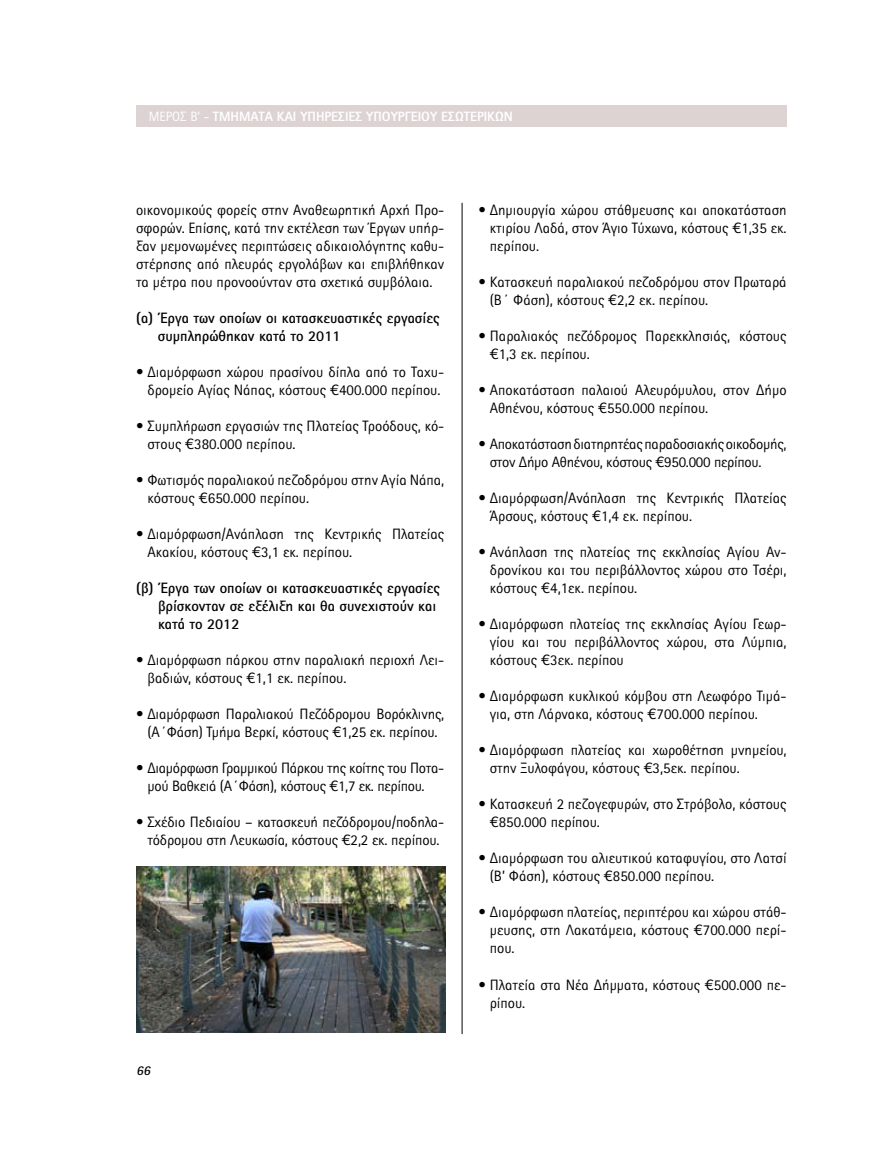
<style>
.page{position:relative;width:893px;height:1149px;background:#fff}
.page>*{position:absolute;margin:0;border:0;box-sizing:border-box;transform-origin:0 0}
.t1{font:15px/18px "Rotis Sans Hel";color:#000}
.t2{font:15px/18px "Rotis Sans Hel";letter-spacing:-.02em;color:#000;text-align:center}
.t3{font:700 15px/18px "Rotis Sans Hel";color:#000}
.t4{font:800 13.5px "Rotis Sans Hel";color:#fff}
.t5{font:italic 700 13.5px "Rotis Sans Hel";color:#000}
.s1{font-weight:400}
</style>
<div class="page">
<div style="left:136px;top:105px;width:651px;height:21px;background:#ded3d3"></div>
<hr style="left:462px;top:203px;width:1px;height:830px;background:#000">
<img style="left:136px;top:866px;width:309px;height:166px">
<p class="t4" style="left:149px;top:109px;width:365px"><span class="s1">ΜEΡΟΣ Β’ -</span> ΤΜΗΜΑΤΑ ΚΑΙ ΥΠΗΡΕΣΙΕΣ ΥΠΟΥΡΓΕΙΟΥ ΕΣΩΤΕΡΙΚΩΝ</p>
<p class="t1" style="left:136px;top:201px;width:310px;text-align:justify">οικονομικούς φορείς στην Αναθεωρητική Αρχή Προ&shy;σφορών. Επίσης, κατά την εκτέλεση των Έργων υπήρ&shy;ξαν μεμονωμένες περιπτώσεις αδικαιολόγητης καθυ&shy;στέρησης από πλευράς εργολάβων και επιβλήθηκαν τα μέτρα που προνοούνταν στα σχετικά συμβόλαια.</p>
<p class="t3" style="left:158px;top:309px;width:284px;text-indent:-22px">(α) Έργα των οποίων οι κατασκευαστικές εργασίες συμπληρώθηκαν κατά το 2011</p>
<p class="t1" style="left:136px;top:363px;width:310px;text-align:center">• Διαμόρφωση χώρου πρασίνου δίπλα από το Ταχυ&shy;δρομείο Αγίας Νάπας, κόστους €400.000 περίπου.</p>
<p class="t1" style="left:147px;top:417px;width:298px;text-indent:-11px">• Συμπλήρωση εργασιών της Πλατείας Τροόδους, κό&shy;στους €380.000 περίπου.</p>
<p class="t1" style="left:147px;top:471px;width:298px;text-indent:-11px">• Φωτισμός παραλιακού πεζοδρόμου στην Αγία Νάπα, κόστους €650.000 περίπου.</p>
<p class="t1" style="left:147px;top:525px;width:298px;text-indent:-11px">• Διαμόρφωση/Ανάπλαση της Κεντρικής Πλατείας<br>Ακακίου, κόστους €3,1 εκ. περίπου.</p>
<p class="t3" style="left:158px;top:579px;width:284px;text-indent:-22px">(β) Έργα των οποίων οι κατασκευαστικές εργασίες βρίσκονταν σε εξέλιξη και θα συνεχιστούν και κατά το 2012</p>
<p class="t1" style="left:147px;top:651px;width:298px;text-indent:-11px">• Διαμόρφωση πάρκου στην παραλιακή περιοχή Λει&shy;βαδιών, κόστους €1,1 εκ. περίπου.</p>
<p class="t1" style="left:136px;top:705px;width:310px;text-align:center">• Διαμόρφωση Παραλιακού Πεζόδρομου Βορόκλινης, (Α΄Φάση) Τμήμα Βερκί, κόστους €1,25 εκ. περίπου.</p>
<p class="t2" style="left:136px;top:759px;width:310px">• Διαμόρφωση Γραμμικού Πάρκου της κοίτης του Ποτα&shy;μού Βαθκειά (Α΄Φάση), κόστους €1,7 εκ. περίπου.</p>
<p class="t1" style="left:136px;top:813px;width:310px;text-align:center">• Σχέδιο Πεδιαίου – κατασκευή πεζόδρομου/ποδηλα&shy;τόδρομου στη Λευκωσία, κόστους €2,2 εκ. περίπου.</p>
<p class="t5" style="left:136px;top:1061px;width:16px">66</p>
<p class="t1" style="left:490px;top:201px;width:298px;text-align:justify;text-indent:-11px">• Δημιουργία χώρου στάθμευσης και αποκατάσταση κτιρίου Λαδά, στον Άγιο Τύχωνα, κόστους €1,35 εκ. περίπου.</p>
<p class="t1" style="left:490px;top:273px;width:298px;text-indent:-11px">• Κατασκευή παραλιακού πεζοδρόμου στον Πρωταρά (Β΄ Φάση), κόστους €2,2 εκ. περίπου.</p>
<p class="t1" style="left:490px;top:327px;width:298px;text-indent:-11px">• Παραλιακός πεζόδρομος Παρεκκλησιάς, κόστους €1,3 εκ. περίπου.</p>
<p class="t1" style="left:490px;top:381px;width:298px;text-indent:-11px">• Αποκατάσταση παλαιού Αλευρόμυλου, στον Δήμο<br>Αθηένου, κόστους €550.000 περίπου.</p>
<p class="t2" style="left:490px;top:435px;width:298px;text-align:left;text-indent:-11px">• Αποκατάσταση διατηρητέας παραδοσιακής οικοδομής, στον Δήμο Αθηένου, κόστους €950.000 περίπου.</p>
<p class="t1" style="left:490px;top:489px;width:298px;text-indent:-11px">• Διαμόρφωση/Ανάπλαση της Κεντρικής Πλατείας<br>Άρσους, κόστους €1,4 εκ. περίπου.</p>
<p class="t1" style="left:490px;top:543px;width:298px;text-align:justify;text-indent:-11px">• Ανάπλαση της πλατείας της εκκλησίας Αγίου Αν&shy;δρονίκου και του περιβάλλοντος χώρου στο Τσέρι, κόστους €4,1εκ. περίπου.</p>
<p class="t1" style="left:490px;top:615px;width:298px;text-align:justify;text-indent:-11px">• Διαμόρφωση πλατείας της εκκλησίας Αγίου Γεωρ&shy;γίου και του περιβάλλοντος χώρου, στα Λύμπια, κόστους €3εκ. περίπου</p>
<p class="t1" style="left:490px;top:687px;width:298px;text-indent:-11px">• Διαμόρφωση κυκλικού κόμβου στη Λεωφόρο Τιμά&shy;για, στη Λάρνακα, κόστους €700.000 περίπου.</p>
<p class="t1" style="left:490px;top:741px;width:298px;text-indent:-11px">• Διαμόρφωση πλατείας και χωροθέτηση μνημείου, στην Ξυλοφάγου, κόστους €3,5εκ. περίπου.</p>
<p class="t1" style="left:490px;top:795px;width:298px;text-indent:-11px">• Κατασκευή 2 πεζογεφυρών, στο Στρόβολο, κόστους €850.000 περίπου.</p>
<p class="t1" style="left:490px;top:849px;width:298px;text-indent:-11px">• Διαμόρφωση του αλιευτικού καταφυγίου, στο Λατσί (Β’ Φάση), κόστους €850.000 περίπου.</p>
<p class="t1" style="left:490px;top:903px;width:298px;text-align:justify;text-indent:-11px">• Διαμόρφωση πλατείας, περιπτέρου και χώρου στάθ&shy;μευσης, στη Λακατάμεια, κόστους €700.000 περί&shy;που.</p>
<p class="t1" style="left:490px;top:975px;width:298px;text-indent:-11px">• Πλατεία στα Νέα Δήμματα, κόστους €500.000 πε&shy;ρίπου.</p>
</div>
